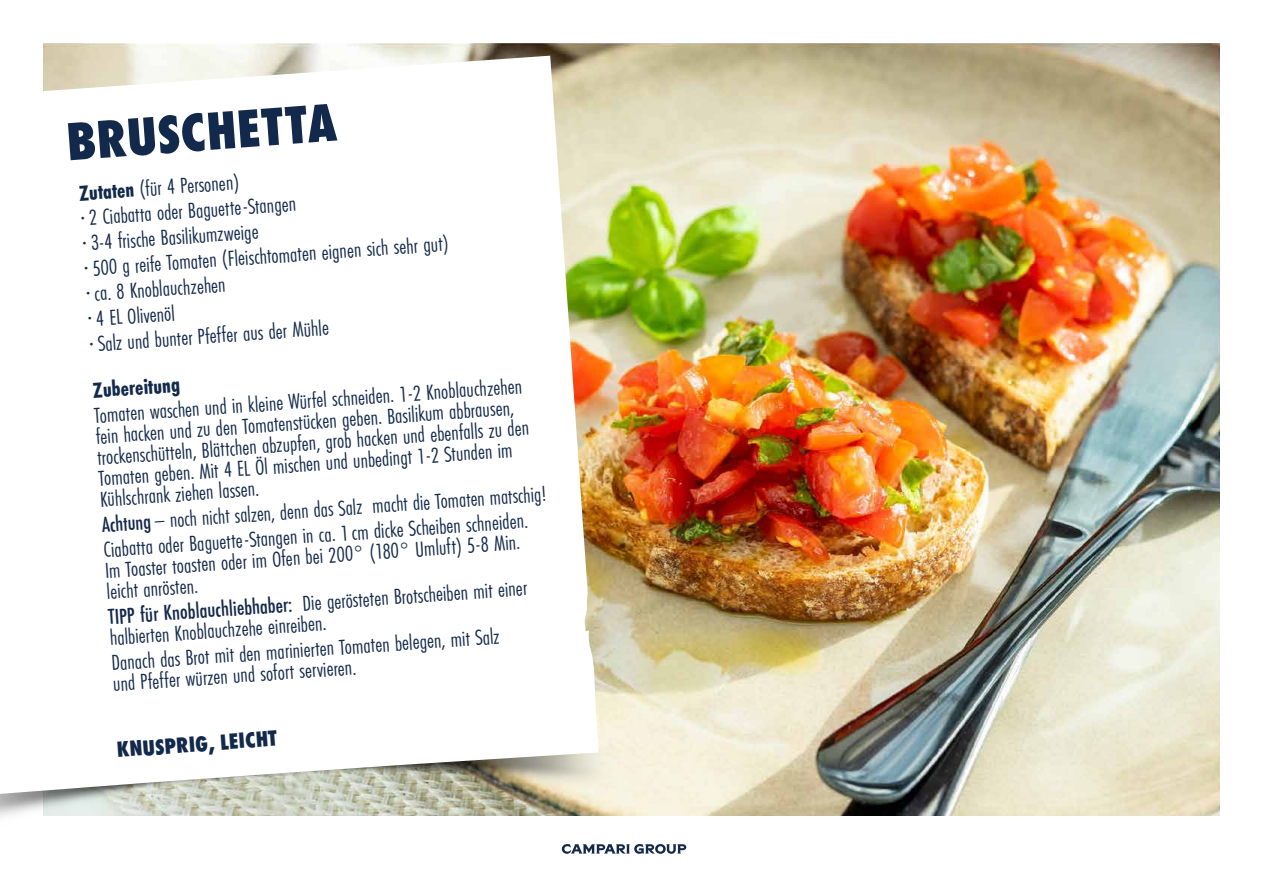
<style>
.page{position:relative;width:1263px;height:893px;background:#fff}
.page>*{position:absolute;margin:0;border:0;box-sizing:border-box;transform-origin:0 0}
.t1{font:800 55.65px "Futura PT Cond";color:#13294b}
.t2{font:800 22.95px "Futura PT Cond";color:#13294b}
.t3{font:22.5px/25.2px "Futura PT Cond";color:#13294b}
.t4{font:700 22.5px "Futura PT Cond";color:#13294b}
.s1{font-weight:700}
.s2{font-weight:500}
</style>
<div class="page">
<img style="left:43px;top:43px;width:1177px;height:773px">
<img style="left:0;top:712px;width:702px;height:105px">
<svg style="left:0;top:56px;width:599px;height:743px"></svg>
<svg style="left:562px;top:844px;width:124px;height:10px"></svg>
<h1 class="t1" style="left:64px;top:109px;width:272px;rotate:-4deg">BRUSCHETTA</h1>
<p class="t3" style="left:78px;top:181px;width:367px;rotate:-4deg"><span class="s1">Zutaten</span> (für 4 Personen)<br>· 2 Ciabatta oder Baguette-Stangen<br>· 3-4 frische Basilikumzweige<br>· 500 g reife Tomaten (Fleischtomaten eignen sich sehr gut) · ca. 8 Knoblauchzehen<br>· 4 EL Olivenöl<br>· Salz und bunter Pfeffer aus der Mühle</p>
<p class="t4" style="left:92px;top:377px;width:89px;rotate:-4deg">Zubereitung</p>
<p class="t3" style="left:94px;top:405px;width:434px;line-height:21px;rotate:-4deg">Tomaten waschen und in kleine Würfel schneiden. 1-2 Knoblauchzehen fein hacken und zu den Tomatenstücken geben. Basilikum abbrausen, trockenschütteln, Blättchen abzupfen, grob hacken und ebenfalls zu den Tomaten geben. Mit 4 EL Öl mischen und unbedingt 1-2 Stunden im Kühlschrank ziehen lassen.</p>
<p class="t3" style="left:101px;top:512px;width:447px;rotate:-4deg"><span class="s2">Achtung</span> – noch nicht salzen, denn das Salz macht die Tomaten matschig!<br>Ciabatta oder Baguette-Stangen in ca. 1cm dicke Scheiben schneiden.</p>
<p class="t3" style="left:104px;top:560px;width:417px;line-height:21px;rotate:-4deg">Im Toaster toasten oder im Ofen bei 200° (180° Umluft) 5-8 Min. leicht anrösten.</p>
<p class="t3" style="left:108px;top:606px;width:421px;line-height:21px;rotate:-4deg"><span class="s2">TIPP für Knoblauchliebhaber:</span> Die gerösteten Brotscheiben mit einer halbierten Knoblauchzehe einreiben.</p>
<p class="t3" style="left:111px;top:652px;width:390px;line-height:21px;rotate:-4deg">Danach das Brot mit den marinierten Tomaten belegen, mit Salz und Pfeffer würzen und sofort servieren.</p>
<p class="t2" style="left:116px;top:736px;width:162px;rotate:-4deg">KNUSPRIG, LEICHT</p>
</div>
